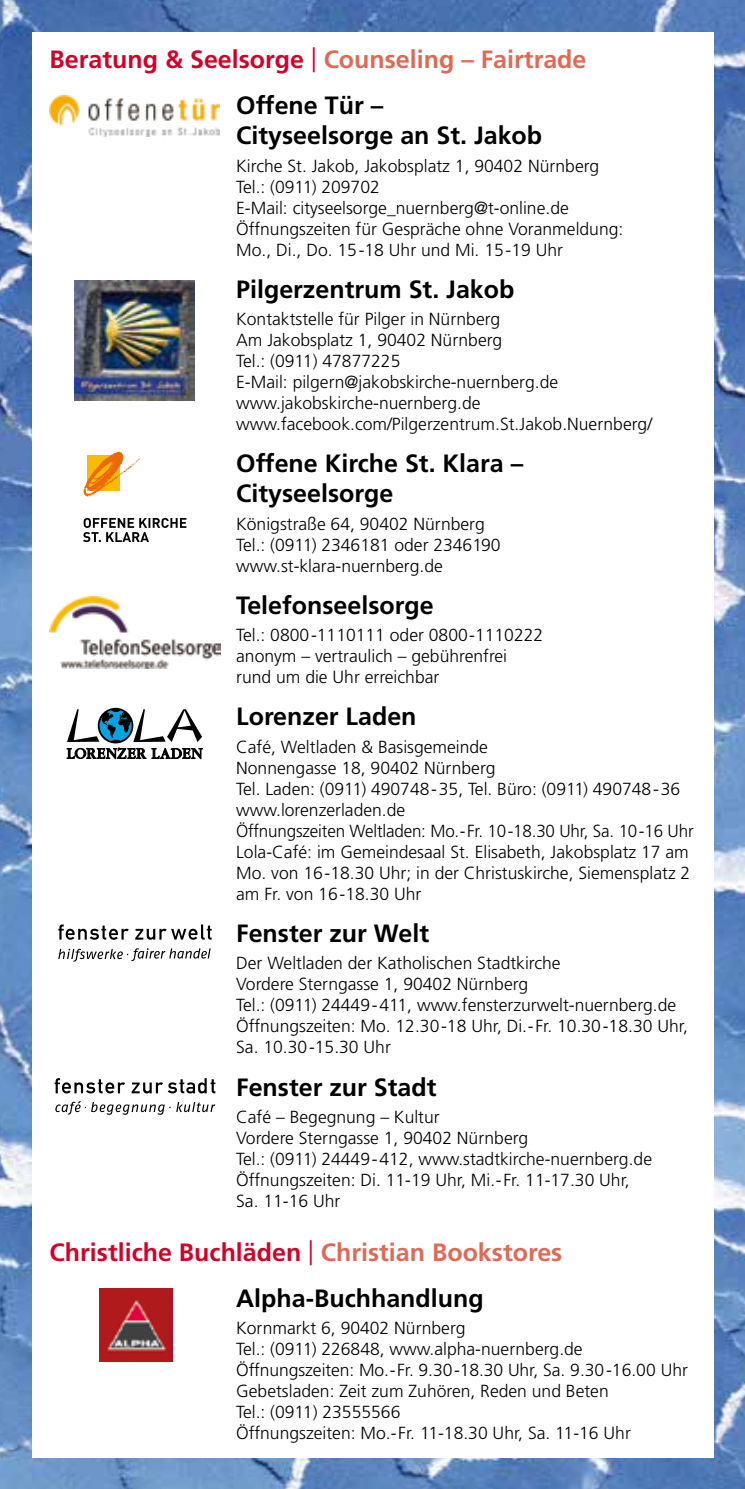
<style>
.page{position:relative;width:745px;height:1489px;background:#fff}
.page>*{position:absolute;margin:0;border:0;box-sizing:border-box;transform-origin:0 0}
.t1{font:700 25px/30px "Frutiger LT";color:#000}
.t2{font:700 25px "Frutiger LT";color:#d40028}
.t3{font:700 25px "Frutiger LT";color:#e06955}
.t4{font:300 17.5px/21px "Frutiger LT";color:#000}
.s1{color:#d40028}
.s2{font-weight:300;color:#d40028}
.s3{font-weight:300}
.s4{color:#e06955}
</style>
<div class="page">
<img style="left:0;top:0;width:744px;height:1488px">
<div style="left:32px;top:32px;width:680px;height:1424px;background:#fff"></div>
<img style="left:50px;top:95px;width:170px;height:41px">
<img style="left:50px;top:596px;width:170px;height:72px">
<svg style="left:67px;top:707px;width:135px;height:52px"></svg>
<svg style="left:58px;top:924px;width:71px;height:15px"></svg>
<svg style="left:135px;top:924px;width:76px;height:15px"></svg>
<svg style="left:58px;top:948px;width:152px;height:13px"></svg>
<svg style="left:54px;top:1078px;width:71px;height:15px"></svg>
<svg style="left:131px;top:1078px;width:84px;height:15px"></svg>
<svg style="left:55px;top:1101px;width:160px;height:13px"></svg>
<img style="left:99px;top:1288px;width:74px;height:73px">
<svg style="left:83px;top:451px;width:58px;height:45px"></svg>
<svg style="left:83px;top:518px;width:103px;height:24px"></svg>
<img style="left:74px;top:280px;width:121px;height:120px">
<h1 class="t3" style="left:50px;top:45px;width:538px"><span class="s1">Beratung &amp; Seelsorge</span> <span class="s2">|</span> Counseling – Fairtrade</h1>
<h1 class="t1" style="left:236px;top:91px;width:307px">Offene Tür –<br>Cityseelsorge an St. Jakob</h1>
<p class="t4" style="left:236px;top:155px;width:388px">Kirche St. Jakob, Jakobsplatz 1, 90402 Nürnberg Tel.: (0911) 209702<br>E-Mail: cityseelsorge_nuernberg@t-online.de Öffnungszeiten für Gespräche ohne Voranmeldung:<br>Mo., Di., Do. 15-18 Uhr und Mi. 15-19 Uhr</p>
<h1 class="t1" style="left:236px;top:274px;width:279px">Pilgerzentrum St. Jakob</h1>
<p class="t4" style="left:236px;top:309px;width:417px">Kontaktstelle für Pilger in Nürnberg<br>Am Jakobsplatz 1, 90402 Nürnberg<br>Tel.: (0911) 47877225<br>E-Mail: pilgern@jakobskirche-nuernberg.de www.jakobskirche-nuernberg.de www.facebook.com/Pilgerzentrum.St.Jakob.Nuernberg/</p>
<h1 class="t1" style="left:236px;top:448px;width:288px">Offene Kirche St. Klara –<br>Cityseelsorge</h1>
<p class="t4" style="left:236px;top:513px;width:266px">Königstraße 64, 90402 Nürnberg<br>Tel.: (0911) 2346181 oder 2346190 www.st-klara-nuernberg.de</p>
<h1 class="t1" style="left:236px;top:590px;width:199px">Telefonseelsorge</h1>
<p class="t4" style="left:236px;top:625px;width:308px">Tel.: 0800-1110111 oder 0800-1110222 anonym – vertraulich – gebührenfrei rund um die Uhr erreichbar</p>
<h1 class="t1" style="left:236px;top:701px;width:182px">Lorenzer Laden</h1>
<p class="t4" style="left:236px;top:736px;width:458px">Café, Weltladen &amp; Basisgemeinde<br>Nonnengasse 18, 90402 Nürnberg<br>Tel. Laden: (0911) 490748-35, Tel. Büro: (0911) 490748-36 www.lorenzerladen.de<br>Öffnungszeiten Weltladen: Mo.-Fr. 10-18.30 Uhr, Sa. 10-16 Uhr Lola-Café: im Gemeindesaal St. Elisabeth, Jakobsplatz 17 am Mo. von 16-18.30 Uhr; in der Christuskirche, Siemensplatz 2 am Fr. von 16-18.30 Uhr</p>
<h1 class="t1" style="left:236px;top:918px;width:194px">Fenster zur Welt</h1>
<p class="t4" style="left:236px;top:953px;width:453px">Der Weltladen der Katholischen Stadtkirche<br>Vordere Sterngasse 1, 90402 Nürnberg<br>Tel.: (0911) 24449-411, www.fensterzurwelt-nuernberg.de Öffnungszeiten: Mo. 12.30-18 Uhr, Di.-Fr. 10.30-18.30 Uhr, Sa. 10.30-15.30 Uhr</p>
<h1 class="t1" style="left:236px;top:1071px;width:202px">Fenster zur Stadt</h1>
<p class="t4" style="left:236px;top:1106px;width:417px">Café – Begegnung – Kultur<br>Vordere Sterngasse 1, 90402 Nürnberg<br>Tel.: (0911) 24449-412, www.stadtkirche-nuernberg.de Öffnungszeiten: Di. 11-19 Uhr, Mi.-Fr. 11-17.30 Uhr, Sa. 11-16 Uhr</p>
<h1 class="t2" style="left:50px;top:1237px;width:514px">Christliche Buchläden <span class="s3">|</span> <span class="s4">Christian Bookstores</span></h1>
<h1 class="t1" style="left:236px;top:1283px;width:249px">Alpha-Buchhandlung</h1>
<p class="t4" style="left:236px;top:1317px;width:453px">Kornmarkt 6, 90402 Nürnberg<br>Tel.: (0911) 226848, www.alpha-nuernberg.de Öffnungszeiten: Mo.-Fr. 9.30-18.30 Uhr, Sa. 9.30-16.00 Uhr Gebetsladen: Zeit zum Zuhören, Reden und Beten<br>Tel.: (0911) 23555566<br>Öffnungszeiten: Mo.-Fr. 11-18.30 Uhr, Sa. 11-16 Uhr</p>
</div>
